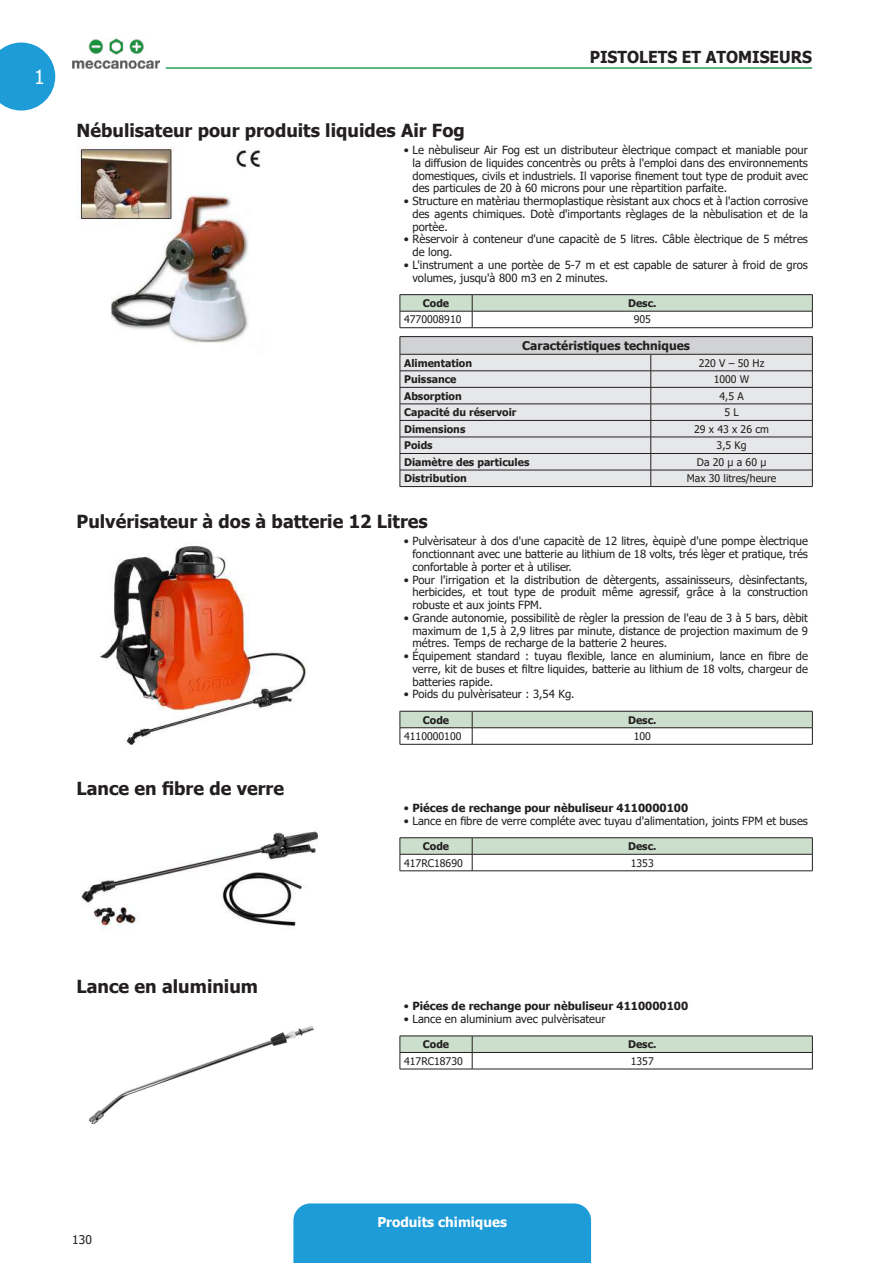
<style>
.page{position:relative;width:893px;height:1263px;background:#fff}
.page>*{position:absolute;margin:0;border:0;box-sizing:border-box;transform-origin:0 0}
.t1{font:19.5px "Tahoma";color:#fff}
.t2{font:700 18px "Tahoma";color:#231f20}
.t3{font:700 16.5px "Tahoma";color:#231f20;scale:.95 1}
.t4{font:700 13.5px "Tahoma";color:#fff}
.t5{font:700 12px "Tahoma";color:#231f20}
.t6{font:12px "Tahoma";color:#231f20}
.t7{font:11.25px/12.8px "Tahoma";color:#231f20;text-align:justify}
.t8{font:700 11.25px "Tahoma";color:#231f20}
.t9{font:700 10.5px "Tahoma";color:#231f20}
.t10{font:10.5px "Tahoma";color:#231f20}
.s1{font-weight:400}
</style>
<div class="page">
<div style="left:293px;top:1203px;width:298px;height:60px;background:#1d9cd8"></div>
<svg style="left:0;top:43px;width:55px;height:68px;background:#40abde"></svg>
<img style="left:72px;top:38px;width:87px;height:31px">
<hr style="left:166px;top:67px;width:646px;height:2px;background:#2a9e59">
<img style="left:80px;top:148px;width:181px;height:195px">
<hr style="left:400px;top:294px;width:72px;height:1px;background:#231f20">
<hr style="left:472px;top:294px;width:341px;height:1px;background:#231f20">
<svg style="left:400px;top:295px;width:413px;height:32px"></svg>
<hr style="left:400px;top:327px;width:72px;height:1px;background:#231f20">
<hr style="left:472px;top:327px;width:341px;height:1px;background:#231f20">
<div style="left:400px;top:337px;width:412px;height:17px;background:#d1d2d4"></div>
<div style="left:401px;top:355px;width:411px;height:131px;background:#e6e7e9"></div>
<hr style="left:400px;top:336px;width:251px;height:1px;background:#231f20">
<hr style="left:651px;top:336px;width:162px;height:1px;background:#231f20">
<hr style="left:400px;top:354px;width:251px;height:1px;background:#231f20">
<hr style="left:651px;top:354px;width:162px;height:1px;background:#231f20">
<hr style="left:400px;top:371px;width:251px;height:1px;background:#231f20">
<hr style="left:651px;top:371px;width:162px;height:1px;background:#231f20">
<hr style="left:400px;top:387px;width:251px;height:1px;background:#231f20">
<hr style="left:651px;top:387px;width:162px;height:1px;background:#231f20">
<hr style="left:400px;top:404px;width:251px;height:1px;background:#231f20">
<hr style="left:651px;top:404px;width:162px;height:1px;background:#231f20">
<hr style="left:400px;top:420px;width:251px;height:1px;background:#231f20">
<hr style="left:651px;top:420px;width:162px;height:1px;background:#231f20">
<hr style="left:400px;top:437px;width:251px;height:1px;background:#231f20">
<hr style="left:651px;top:437px;width:162px;height:1px;background:#231f20">
<hr style="left:400px;top:453px;width:251px;height:1px;background:#231f20">
<hr style="left:651px;top:453px;width:162px;height:1px;background:#231f20">
<hr style="left:400px;top:470px;width:251px;height:1px;background:#231f20">
<svg style="left:400px;top:337px;width:1px;height:149px"></svg>
<hr style="left:651px;top:470px;width:162px;height:1px;background:#231f20">
<svg style="left:650px;top:354px;width:1px;height:132px"></svg>
<svg style="left:812px;top:337px;width:1px;height:149px"></svg>
<hr style="left:400px;top:486px;width:251px;height:1px;background:#231f20">
<hr style="left:651px;top:486px;width:162px;height:1px;background:#231f20">
<img style="left:99px;top:545px;width:208px;height:200px">
<svg style="left:400px;top:711px;width:413px;height:33px"></svg>
<hr style="left:400px;top:744px;width:72px;height:1px;background:#231f20">
<hr style="left:472px;top:744px;width:341px;height:1px;background:#231f20">
<img style="left:81px;top:831px;width:238px;height:99px">
<hr style="left:400px;top:837px;width:72px;height:1px;background:#231f20">
<hr style="left:472px;top:837px;width:341px;height:1px;background:#231f20">
<svg style="left:400px;top:838px;width:413px;height:32px"></svg>
<hr style="left:400px;top:870px;width:72px;height:1px;background:#231f20">
<hr style="left:472px;top:870px;width:341px;height:1px;background:#231f20">
<img style="left:89px;top:1025px;width:225px;height:100px">
<svg style="left:400px;top:1036px;width:413px;height:33px"></svg>
<hr style="left:400px;top:1069px;width:72px;height:1px;background:#231f20">
<hr style="left:472px;top:1069px;width:341px;height:1px;background:#231f20">
<h1 class="t1" style="left:34px;top:64px;width:12px">1</h1>
<h3 class="t3" style="left:590px;top:45px;width:51px">Pistole</h3>
<h3 class="t3" style="left:658px;top:45px;width:84px">ts et atomiseu</h3>
<h3 class="t3" style="left:791px;top:45px;width:22px">rs</h3>
<h2 class="t2" style="left:77px;top:118px;width:390px">Nébulisateur pour produits liquides Air Fog</h2>
<p class="t7" style="left:412px;top:144px;width:397px;text-indent:-9px">• Le nèbuliseur Air Fog est un distributeur èlectrique compact et maniable pour la diffusion de liquides concentrès ou prêts à l'emploi dans des environnements domestiques, civils et industriels. Il vaporise finement tout type de produit avec des particules de 20 à 60 microns pour une rèpartition parfaite.</p>
<p class="t7" style="left:412px;top:195px;width:397px;text-indent:-9px">• Structure en matèriau thermoplastique rèsistant aux chocs et à l'action corrosive des agents chimiques. Dotè d'importants règlages de la nèbulisation et de la portèe.</p>
<p class="t7" style="left:412px;top:234px;width:397px;text-indent:-9px">• Rèservoir à conteneur d'une capacitè de 5 litres. Câble èlectrique de 5 métres de long.</p>
<p class="t7" style="left:412px;top:259px;width:397px;text-indent:-9px">• L'instrument a une portèe de 5-7 m et est capable de saturer à froid de gros volumes, jusqu'à 800 m3 en 2 minutes.</p>
<p class="t9" style="left:423px;top:296px;width:28px">Code</p>
<p class="t9" style="left:628px;top:296px;width:30px">Desc.</p>
<p class="t10" style="left:404px;top:313px;width:59px">4770008910</p>
<p class="t10" style="left:634px;top:313px;width:19px">905</p>
<p class="t5" style="left:522px;top:337px;width:169px">Caractéristiques techniques</p>
<p class="t9" style="left:404px;top:355px;width:69px">Alimentation</p>
<p class="t10" style="left:699px;top:356px;width:67px">220 V – 50 Hz</p>
<p class="t9" style="left:404px;top:372px;width:54px">Puissance</p>
<p class="t10" style="left:714px;top:372px;width:37px">1000 W</p>
<p class="t9" style="left:404px;top:388px;width:59px">Absorption</p>
<p class="t10" style="left:719px;top:389px;width:26px">4,5 A</p>
<p class="t9" style="left:404px;top:405px;width:114px">Capacité du réservoir</p>
<p class="t10" style="left:724px;top:405px;width:16px">5 L</p>
<p class="t9" style="left:404px;top:421px;width:63px">Dimensions</p>
<p class="t10" style="left:694px;top:422px;width:76px">29 x 43 x 26 cm</p>
<p class="t9" style="left:404px;top:438px;width:30px">Poids</p>
<p class="t10" style="left:717px;top:438px;width:31px">3,5 Kg</p>
<p class="t9" style="left:404px;top:455px;width:127px">Diamètre des particules</p>
<p class="t10" style="left:697px;top:455px;width:71px">Da 20 µ a 60 µ</p>
<p class="t9" style="left:404px;top:471px;width:64px">Distribution</p>
<p class="t10" style="left:687px;top:471px;width:91px">Max 30 litres/heure</p>
<h2 class="t2" style="left:77px;top:509px;width:353px">Pulvérisateur à dos à batterie 12 Litres</h2>
<p class="t7" style="left:412px;top:535px;width:397px;text-indent:-9px">• Pulvèrisateur à dos d'une capacitè de 12 litres, èquipè d'une pompe èlectrique fonctionnant avec une batterie au lithium de 18 volts, trés lèger et pratique, trés confortable à porter et à utiliser.</p>
<p class="t7" style="left:412px;top:574px;width:397px;text-indent:-9px">• Pour l'irrigation et la distribution de dètergents, assainisseurs, dèsinfectants, herbicides, et tout type de produit même agressif, grâce à la construction robuste et aux joints FPM.</p>
<p class="t7" style="left:412px;top:612px;width:397px;text-indent:-9px">• Grande autonomie, possibilitè de règler la pression de l'eau de 3 à 5 bars, dèbit maximum de 1,5 à 2,9 litres par minute, distance de projection maximum de 9 métres. Temps de recharge de la batterie 2 heures.</p>
<p class="t7" style="left:412px;top:650px;width:397px;text-indent:-9px">• Équipement standard : tuyau flexible, lance en aluminium, lance en fibre de verre, kit de buses et filtre liquides, batterie au lithium de 18 volts, chargeur de batteries rapide.</p>
<p class="t7" style="left:404px;top:688px;width:172px">• Poids du pulvèrisateur : 3,54 Kg.</p>
<p class="t9" style="left:423px;top:712px;width:28px">Code</p>
<p class="t9" style="left:628px;top:712px;width:30px">Desc.</p>
<p class="t10" style="left:404px;top:729px;width:59px">4110000100</p>
<p class="t10" style="left:634px;top:729px;width:19px">100</p>
<h2 class="t2" style="left:77px;top:776px;width:209px">Lance en fibre de verre</h2>
<p class="t8" style="left:404px;top:800px;width:286px"><span class="s1">•</span> Piéces de rechange pour nèbuliseur 4110000100</p>
<p class="t7" style="left:404px;top:815px;width:405px">• Lance en fibre de verre compléte avec tuyau d'alimentation, joints FPM et buses</p>
<p class="t9" style="left:423px;top:839px;width:28px">Code</p>
<p class="t9" style="left:628px;top:839px;width:30px">Desc.</p>
<p class="t10" style="left:404px;top:856px;width:60px">417RC18690</p>
<p class="t10" style="left:631px;top:856px;width:24px">1353</p>
<h2 class="t2" style="left:77px;top:974px;width:183px">Lance en aluminium</h2>
<p class="t8" style="left:404px;top:998px;width:286px"><span class="s1">•</span> Piéces de rechange pour nèbuliseur 4110000100</p>
<p class="t7" style="left:404px;top:1013px;width:203px">• Lance en aluminium avec pulvèrisateur</p>
<p class="t9" style="left:423px;top:1037px;width:28px">Code</p>
<p class="t9" style="left:628px;top:1037px;width:30px">Desc.</p>
<p class="t10" style="left:404px;top:1054px;width:60px">417RC18730</p>
<p class="t10" style="left:631px;top:1054px;width:24px">1357</p>
<p class="t6" style="left:72px;top:1231px;width:21px">130</p>
<p class="t4" style="left:377px;top:1212px;width:131px">Produits chimiques</p>
</div>
